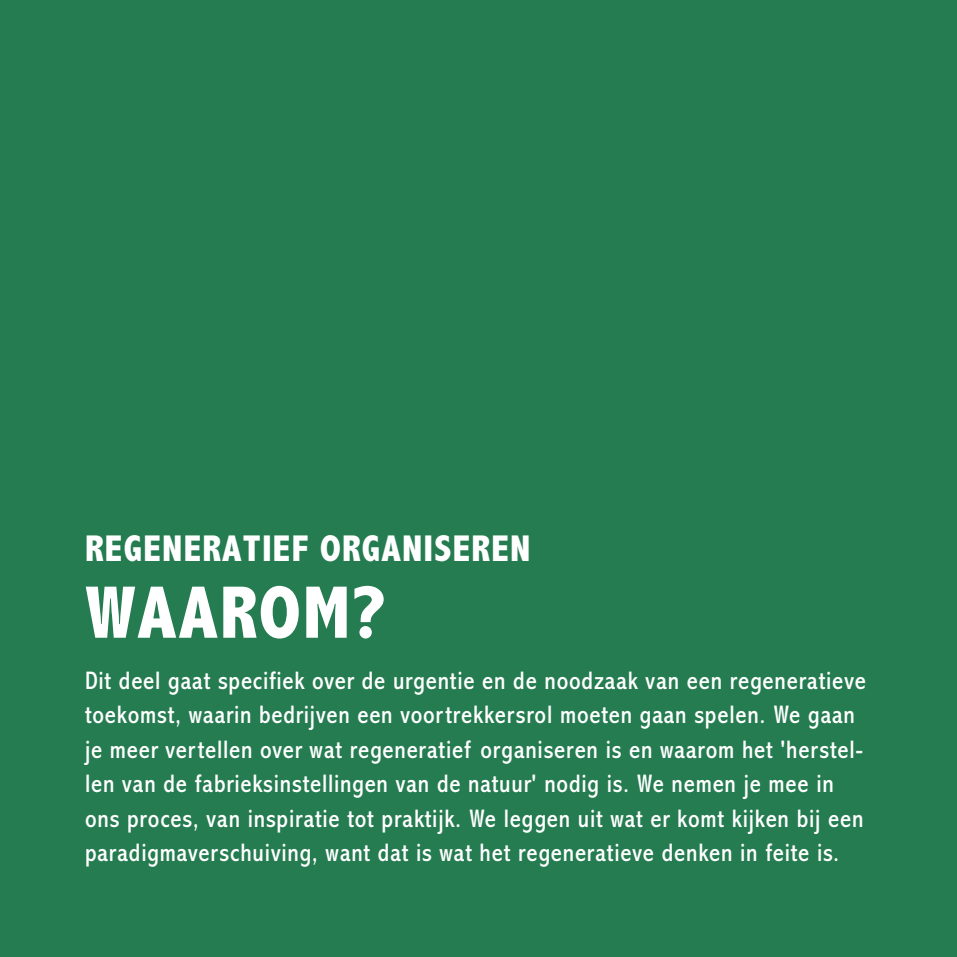
<style>
.page{position:relative;width:957px;height:957px;background:#247c50}
.page>*{position:absolute;margin:0;border:0;box-sizing:border-box;transform-origin:0 0}
.ha-DEEL-INTRO-KOP{font:800 condensed 75px "Abadi MT Pro";letter-spacing:.03em;color:#fff}
.ha-DEEL-INTRO-KOP-2{font:800 condensed 37.5px "Abadi MT Pro";letter-spacing:.03em;color:#fff}
.ha-DEEL-INTRO-TEKST{font:condensed 25.5px/34.5px "Abadi MT Pro";letter-spacing:.03em;color:#fff}
</style>
<div class="page">
<p class="ha-DEEL-INTRO-KOP-2" style="left:85px;top:528px;width:447px">REGENERATIEF ORGANISEREN</p>
<p class="ha-DEEL-INTRO-KOP" style="left:85px;top:571px;width:303px">WAAROM?</p>
<p class="ha-DEEL-INTRO-TEKST" style="left:85px;top:664px;width:782px">Dit deel gaat specifiek over de urgentie en de noodzaak van een regeneratieve toekomst, waarin bedrijven een voortrekkersrol moeten gaan spelen. We gaan je meer vertellen over wat regeneratief organiseren is en waarom het 'herstel&shy;len van de fabrieksinstellingen van de natuur' nodig is. We nemen je mee in ons proces, van inspiratie tot praktijk. We leggen uit wat er komt kijken bij een paradigmaverschuiving, want dat is wat het regeneratieve denken in feite is.</p>
</div>
